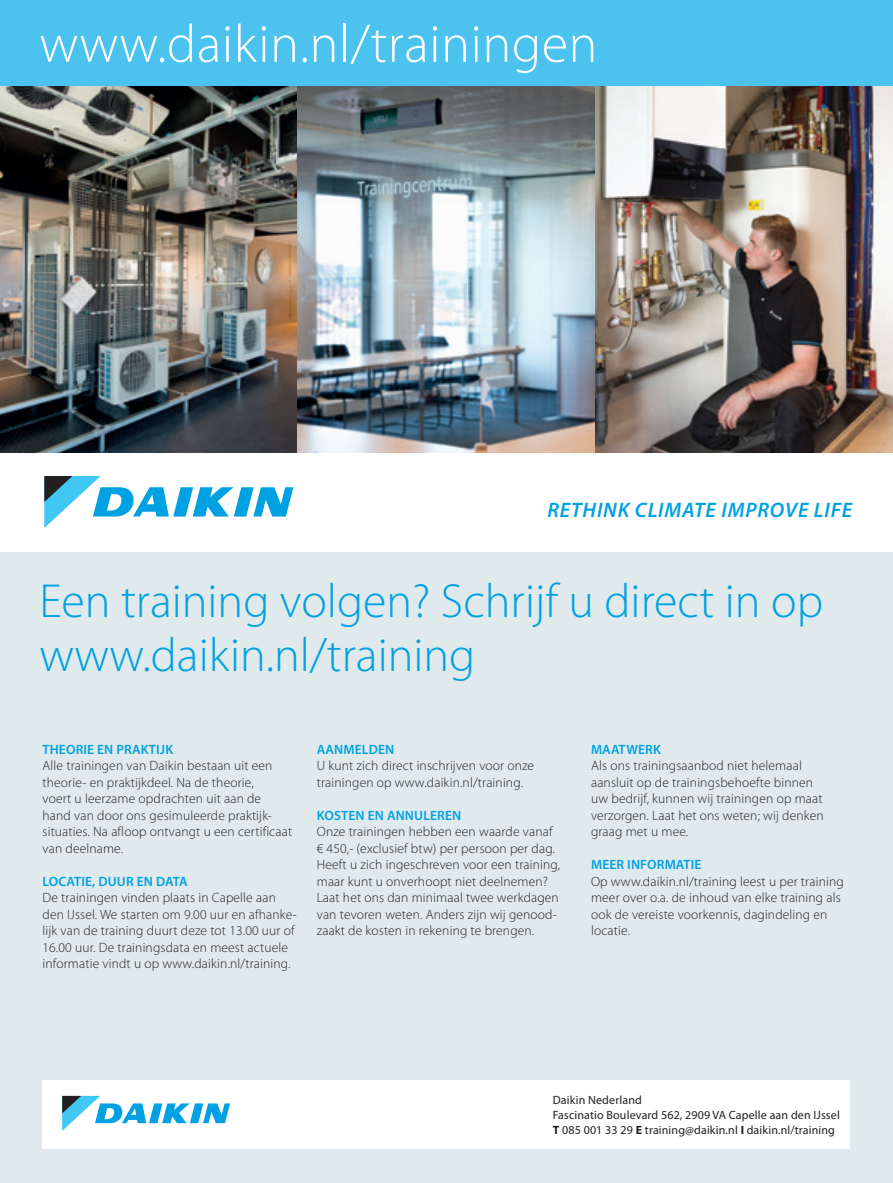
<style>
.page{position:relative;width:893px;height:1183px;background:#fff}
.page>*{position:absolute;margin:0;border:0;box-sizing:border-box;transform-origin:0 0}
.t1{font:300 54px "Myriad Pro";letter-spacing:.01em;color:#fff}
.t2{font:300 48px/54px "Myriad Pro";color:#00a1e3}
.t3{font:italic 600 21px "Myriad Pro";letter-spacing:.04em;color:#00a1e3}
.t4{font:300 13.5px/16.5px "Myriad Pro";letter-spacing:.01em;color:#231f20}
.t5{font:600 13.5px "Myriad Pro";letter-spacing:.01em;color:#00a1e3}
.t6{font:12px/15px "Myriad Pro";letter-spacing:.01em;color:#231f20}
.s1{font-weight:700}
</style>
<div class="page">
<div style="left:0;top:552px;width:893px;height:630px;background:#e0eaec"></div>
<div style="left:43px;top:1079px;width:807px;height:69px;background:#fff"></div>
<svg style="left:62px;top:1095px;width:168px;height:35px"></svg>
<div style="left:0;top:0;width:893px;height:86px;background:#4bc3ee"></div>
<img style="left:0;top:86px;width:893px;height:366px">
<svg style="left:44px;top:476px;width:249px;height:52px"></svg>
<h1 class="t1" style="left:39px;top:11px;width:560px">www.daikin.nl/trainingen</h1>
<h3 class="t3" style="left:547px;top:498px;width:306px">RETHINK CLIMATE IMPROVE LIFE</h3>
<h2 class="t2" style="left:39px;top:573px;width:785px">Een training volgen? Schrijf u direct in op www.daikin.nl/training</h2>
<p class="t5" style="left:43px;top:740px;width:132px">THEORIE EN PRAKTIJK</p>
<p class="t4" style="left:43px;top:757px;width:251px">Alle trainingen van Daikin bestaan uit een theorie- en praktijkdeel. Na de theorie,<br>voert u leerzame opdrachten uit aan de hand van door ons gesimuleerde praktijk&shy;situaties. Na afloop ontvangt u een certificaat van deelname.</p>
<p class="t5" style="left:43px;top:872px;width:147px">LOCATIE, DUUR EN DATA</p>
<p class="t4" style="left:43px;top:889px;width:256px">De trainingen vinden plaats in Capelle aan den IJssel. We starten om 9.00 uur en afhanke&shy;lijk van de training duurt deze tot 13.00 uur of 16.00 uur. De trainingsdata en meest actuele informatie vindt u op www.daikin.nl/training.</p>
<p class="t5" style="left:317px;top:740px;width:79px">AANMELDEN</p>
<p class="t4" style="left:317px;top:757px;width:219px">U kunt zich direct inschrijven voor onze trainingen op www.daikin.nl/training.</p>
<p class="t5" style="left:317px;top:806px;width:146px">KOSTEN EN ANNULEREN</p>
<p class="t4" style="left:317px;top:823px;width:245px">Onze trainingen hebben een waarde vanaf € 450,- (exclusief btw) per persoon per dag.<br>Heeft u zich ingeschreven voor een training, maar kunt u onverhoopt niet deelnemen?<br>Laat het ons dan minimaal twee werkdagen van tevoren weten. Anders zijn wij genood&shy;zaakt de kosten in rekening te brengen.</p>
<p class="t5" style="left:591px;top:740px;width:71px">MAATWERK</p>
<p class="t4" style="left:591px;top:757px;width:234px">Als ons trainingsaanbod niet helemaal aansluit op de trainingsbehoefte binnen uw bedrijf, kunnen wij trainingen op maat verzorgen. Laat het ons weten; wij denken graag met u mee.</p>
<p class="t5" style="left:591px;top:855px;width:112px">MEER INFORMATIE</p>
<p class="t4" style="left:591px;top:872px;width:254px">Op www.daikin.nl/training leest u per training meer over o.a. de inhoud van elke training als ook de vereiste voorkennis, dagindeling en locatie.</p>
<p class="t6" style="left:553px;top:1091px;width:289px">Daikin Nederland<br>Fascinatio Boulevard 562, 2909 VA Capelle aan den IJssel<br><span class="s1">T</span> 085 001 33 29 <span class="s1">E</span> training@daikin.nl <span class="s1">I</span> daikin.nl/training</p>
</div>
